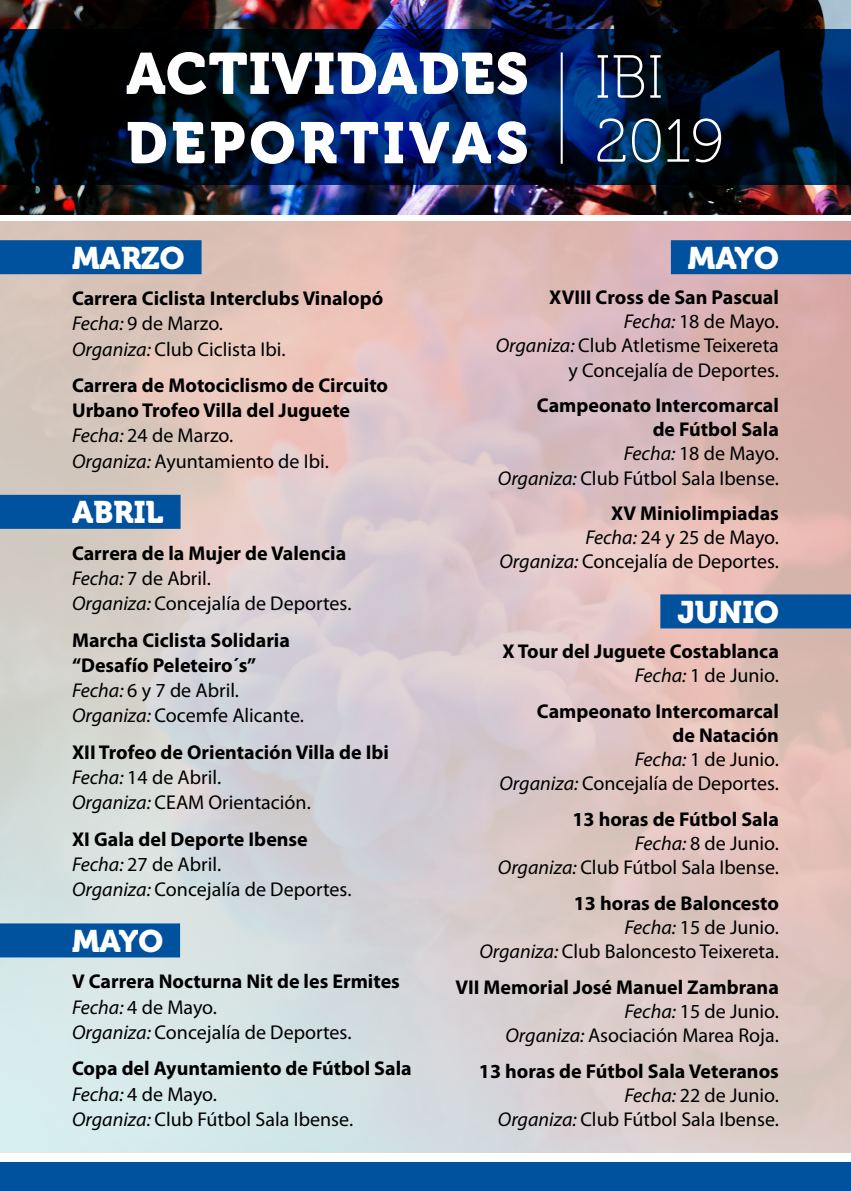
<style>
.page{position:relative;width:851px;height:1191px;background:#fff}
.page>*{position:absolute;margin:0;border:0;box-sizing:border-box;transform-origin:0 0}
.t1{font:60.8px/64px "Museo 100";letter-spacing:-.005em;color:#fff}
.t2{font:57.8px/69.4px "Museo 900";letter-spacing:.015em;color:#fff}
.t3{font:31px "Museo 900";color:#fff}
.t4{font:700 20px/25.2px "Myriad Pro";color:#000}
.t5{font:20px/24.2px "Myriad Pro";color:#000;text-align:right}
.s1{font-weight:400;font-style:italic}
.s2{font-weight:400}
.s3{font-weight:700}
.s4{font-style:italic}
</style>
<div class="page">
<img style="left:0;top:0;width:850px;height:214px">
<img style="left:0;top:221px;width:850px;height:931px">
<div style="left:0;top:240px;width:201px;height:34px;background:#00519e"></div>
<div style="left:0;top:495px;width:180px;height:34px;background:#00519e"></div>
<div style="left:0;top:923px;width:180px;height:34px;background:#00519e"></div>
<div style="left:670px;top:240px;width:180px;height:34px;background:#00519e"></div>
<div style="left:660px;top:594px;width:190px;height:34px;background:#00519e"></div>
<svg style="left:0;top:29px;width:850px;height:156px;background:#001537"></svg>
<div style="left:0;top:1162px;width:850px;height:29px;background:#00519e"></div>
<hr style="left:560px;top:52px;width:2px;height:112px;background:#fff">
<h2 class="t2" style="left:126px;top:40px;width:404px">ACTIVIDADES<br>DEPORTIVAS</h2>
<h1 class="t1" style="left:594px;top:46px;width:131px">IBI<br>2019</h1>
<h3 class="t3" style="left:72px;top:240px;width:114px">MARZO</h3>
<p class="t4" style="left:72px;top:285px;width:313px">Carrera Ciclista Interclubs Vinalopó<br><span class="s1">Fecha:</span> <span class="s2">9 de Marzo.<br></span><span class="s1">Organiza:</span> <span class="s2">Club Ciclista Ibi.</span></p>
<p class="t4" style="left:72px;top:372px;width:317px">Carrera de Motociclismo de Circuito<br>Urbano Trofeo Villa del Juguete<br><span class="s1">Fecha:</span> <span class="s2">24 de Marzo.<br></span><span class="s1">Organiza:</span> <span class="s2">Ayuntamiento de Ibi.</span></p>
<h3 class="t3" style="left:72px;top:495px;width:93px">ABRIL</h3>
<p class="t5" style="left:72px;top:540px;width:281px;line-height:25.2px;text-align:left"><span class="s3">Carrera de la Mujer de Valencia<br></span><span class="s4">Fecha:</span> 7 de Abril.<br><span class="s4">Organiza:</span> Concejalía de Deportes.</p>
<p class="t4" style="left:72px;top:626px;width:233px">Marcha Ciclista Solidaria “Desafío Peleteiro´s”<br><span class="s1">Fecha:</span> <span class="s2">6 y 7 de Abril.<br></span><span class="s1">Organiza:</span> <span class="s2">Cocemfe Alicante.</span></p>
<p class="t4" style="left:72px;top:739px;width:318px">XII Trofeo de Orientación Villa de Ibi<br><span class="s1">Fecha:</span> <span class="s2">14 de Abril.<br></span><span class="s1">Organiza:</span> <span class="s2">CEAM Orientación.</span></p>
<p class="t5" style="left:72px;top:826px;width:281px;line-height:25.2px;text-align:left"><span class="s3">XI Gala del Deporte Ibense<br></span><span class="s4">Fecha:</span> 27 de Abril.<br><span class="s4">Organiza:</span> Concejalía de Deportes.</p>
<h3 class="t3" style="left:72px;top:923px;width:92px">MAYO</h3>
<p class="t4" style="left:72px;top:968px;width:329px">V Carrera Nocturna Nit de les Ermites<br><span class="s1">Fecha:</span> <span class="s2">4 de Mayo.<br></span><span class="s1">Organiza:</span> <span class="s2">Concejalía de Deportes.</span></p>
<p class="t4" style="left:72px;top:1055px;width:341px">Copa del Ayuntamiento de Fútbol Sala<br><span class="s1">Fecha:</span> <span class="s2">4 de Mayo.<br></span><span class="s1">Organiza:</span> <span class="s2">Club Fútbol Sala Ibense.</span></p>
<h3 class="t3" style="left:687px;top:240px;width:92px">MAYO</h3>
<p class="t5" style="left:495px;top:285px;width:284px"><span class="s3">XVIII Cross de San Pascual<br></span><span class="s4">Fecha:</span> 18 de Mayo.<br><span class="s4">Organiza:</span> Club Atletisme Teixereta y Concejalía de Deportes.</p>
<p class="t4" style="left:497px;top:392px;width:282px;line-height:24.2px;text-align:right">Campeonato Intercomarcal<br>de Fútbol Sala<br><span class="s1">Fecha:</span> <span class="s2">18 de Mayo.<br></span><span class="s1">Organiza:</span> <span class="s2">Club Fútbol Sala Ibense.</span></p>
<p class="t5" style="left:499px;top:501px;width:281px"><span class="s3">XV Miniolimpiadas<br></span><span class="s4">Fecha:</span> 24 y 25 de Mayo.<br><span class="s4">Organiza:</span> Concejalía de Deportes.</p>
<h3 class="t3" style="left:677px;top:594px;width:103px">JUNIO</h3>
<p class="t4" style="left:502px;top:639px;width:278px;line-height:24.2px;text-align:right">X Tour del Juguete Costablanca<br><span class="s1">Fecha:</span> <span class="s2">1 de Junio.</span></p>
<p class="t4" style="left:499px;top:698px;width:281px;line-height:24.2px;text-align:right">Campeonato Intercomarcal<br>de Natación<br><span class="s1">Fecha:</span> <span class="s2">1 de Junio.<br></span><span class="s1">Organiza:</span> <span class="s2">Concejalía de Deportes.</span></p>
<p class="t5" style="left:497px;top:807px;width:282px"><span class="s3">13 horas de Fútbol Sala<br></span><span class="s4">Fecha:</span> 8 de Junio.<br><span class="s4">Organiza:</span> Club Fútbol Sala Ibense.</p>
<p class="t5" style="left:479px;top:890px;width:301px"><span class="s3">13 horas de Baloncesto<br></span><span class="s4">Fecha:</span> 15 de Junio.<br><span class="s4">Organiza:</span> Club Baloncesto Teixereta.</p>
<p class="t5" style="left:455px;top:974px;width:325px"><span class="s3">VII Memorial José Manuel Zambrana<br></span><span class="s4">Fecha:</span> 15 de Junio.<br><span class="s4">Organiza:</span> Asociación Marea Roja.</p>
<p class="t5" style="left:479px;top:1058px;width:301px"><span class="s3">13 horas de Fútbol Sala Veteranos<br></span><span class="s4">Fecha:</span> 22 de Junio.<br><span class="s4">Organiza:</span> Club Fútbol Sala Ibense.</p>
</div>
